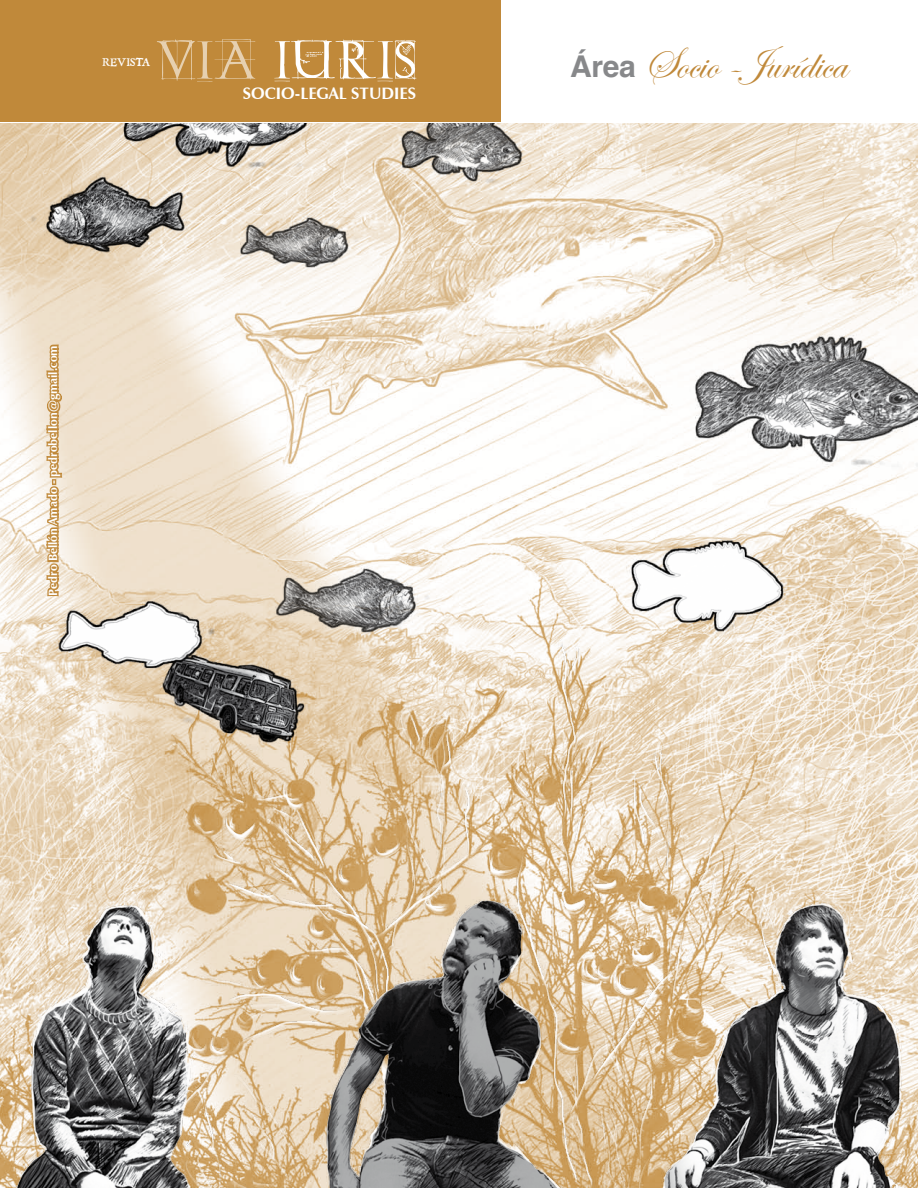
<style>
.page{position:relative;width:918px;height:1188px;background:#fff}
.page>*{position:absolute;margin:0;border:0;box-sizing:border-box;transform-origin:0 0}
.t1{font:45px "Edwardian Script ITC";letter-spacing:-.01em;color:#c0893a}
.t2{font:700 16.5px "Zapf Humanist 601 BT";color:#fff}
.t3{font:700 12px "Zapf Humanist 601 BT";color:#fff}
.t4{font:12px "Roman Antique";color:#fff}
.s1{font-family:"Helvetica";font-weight:700;font-size:30px;color:#87888a}
</style>
<div class="page">
<div style="left:0;top:0;width:500px;height:121px;background:#c0893a"></div>
<svg style="left:274px;top:40px;width:142px;height:41px"></svg>
<svg style="left:157px;top:39px;width:98px;height:43px"></svg>
<img style="left:0;top:123px;width:918px;height:1065px">
<p class="t4" style="left:103px;top:55px;width:49px">REVISTA</p>
<h2 class="t2" style="left:243px;top:83px;width:20px">SOCIO</h2>
<h2 class="t2" style="left:295px;top:83px;width:16px">-LEGAL</h2>
<h2 class="t2" style="left:351px;top:83px;width:19px">STUDIES</h2>
<p class="t3" style="left:46px;top:596px;width:252px;rotate:-90deg">PEDRO BELLÓN AMADO - PEDROBELLON@GMAIL.COM</p>
<h1 class="t1" style="left:570px;top:39px;width:278px"><span class="s1">Área</span> Socio -Jurídica</h1>
</div>
